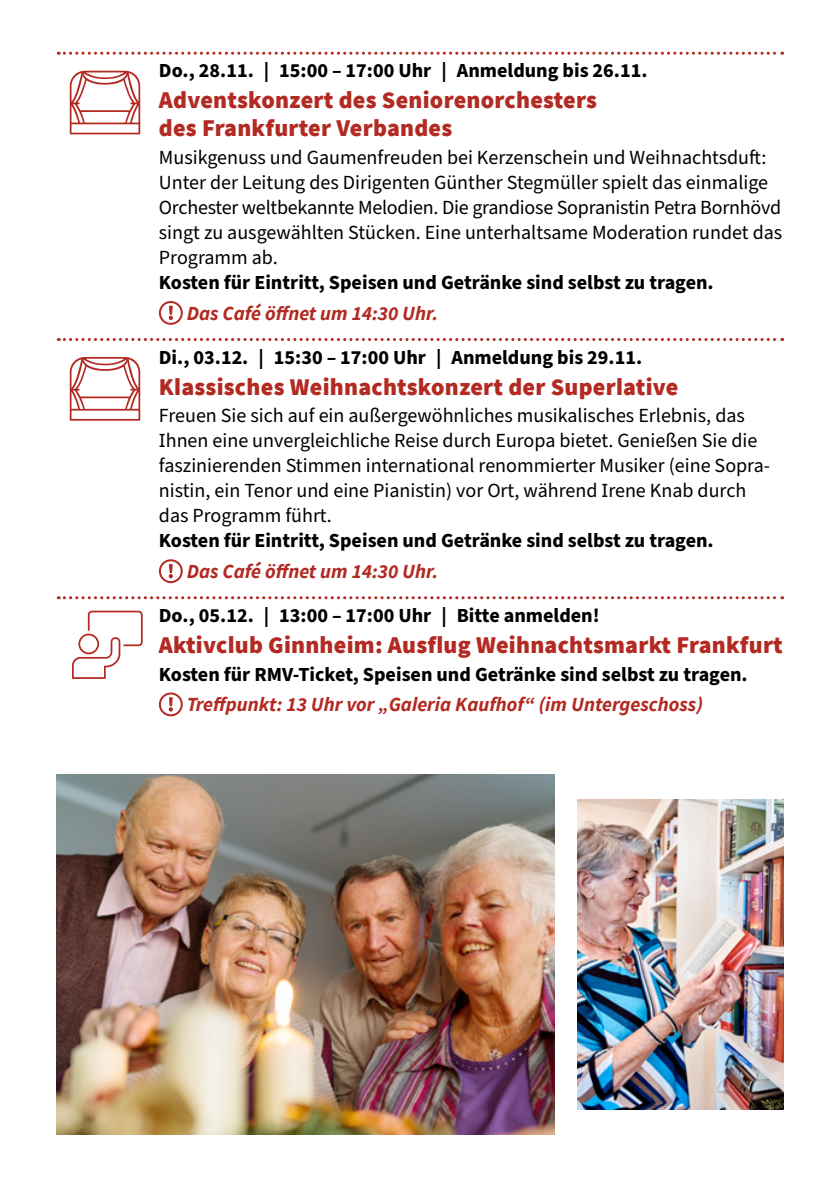
<style>
.page{position:relative;width:840px;height:1191px;background:#fff}
.page>*{position:absolute;margin:0;border:0;box-sizing:border-box;transform-origin:0 0}
.t1{font:900 24px/28px "Source Sans Pro";letter-spacing:.01em;color:#b32a22}
.t2{font:20px/25px "Source Sans Pro";color:#000}
.t3{font:700 20px "Source Sans Pro";color:#000}
.t4{font:italic 700 20px "Source Sans Pro";color:#b32a22}
</style>
<div class="page">
<svg style="left:58px;top:52px;width:724px;height:3px"></svg>
<svg style="left:58px;top:338px;width:724px;height:3px"></svg>
<svg style="left:58px;top:596px;width:724px;height:3px"></svg>
<svg style="left:169px;top:306px;width:4px;height:14px"></svg>
<div style="left:159px;top:301px;width:24px;height:24px;border:2px solid #b32a22;border-radius:50%"></div>
<svg style="left:169px;top:564px;width:4px;height:14px"></svg>
<div style="left:159px;top:559px;width:24px;height:24px;border:2px solid #b32a22;border-radius:50%"></div>
<svg style="left:169px;top:697px;width:4px;height:14px"></svg>
<div style="left:159px;top:692px;width:24px;height:24px;border:2px solid #b32a22;border-radius:50%"></div>
<img style="left:577px;top:799px;width:205px;height:311px">
<img style="left:57px;top:774px;width:497px;height:360px">
<p class="t3" style="left:159px;top:57px;width:490px">Do., 28.11. | 15:00 – 17:00 Uhr | Anmeldung bis 26.11.</p>
<p class="t1" style="left:159px;top:86px;width:439px">Adventskonzert des Seniorenorchesters des Frankfurter Verbandes</p>
<p class="t2" style="left:159px;top:146px;width:624px">Musikgenuss und Gaumenfreuden bei Kerzenschein und Weihnachtsduft:<br>Unter der Leitung des Dirigenten Günther Stegmüller spielt das einmalige Orchester weltbekannte Melodien. Die grandiose Sopranistin Petra Bornhövd singt zu ausgewählten Stücken. Eine unterhaltsame Moderation rundet das Programm ab.</p>
<p class="t3" style="left:159px;top:269px;width:556px">Kosten für Eintritt, Speisen und Getränke sind selbst zu tragen.</p>
<p class="t4" style="left:187px;top:300px;width:253px">Das Café öffnet um 14:30 Uhr.</p>
<p class="t3" style="left:159px;top:343px;width:484px">Di., 03.12. | 15:30 – 17:00 Uhr | Anmeldung bis 29.11.</p>
<p class="t1" style="left:159px;top:372px;width:521px">Klassisches Weihnachtskonzert der Superlative</p>
<p class="t2" style="left:159px;top:404px;width:612px">Freuen Sie sich auf ein außergewöhnliches musikalisches Erlebnis, das Ihnen eine unvergleichliche Reise durch Europa bietet. Genießen Sie die faszinierenden Stimmen international renommierter Musiker (eine Sopra&shy;nistin, ein Tenor und eine Pianistin) vor Ort, während Irene Knab durch das Programm führt.</p>
<p class="t3" style="left:159px;top:527px;width:556px">Kosten für Eintritt, Speisen und Getränke sind selbst zu tragen.</p>
<p class="t4" style="left:187px;top:558px;width:253px">Das Café öffnet um 14:30 Uhr.</p>
<p class="t3" style="left:159px;top:601px;width:442px">Do., 05.12. | 13:00 – 17:00 Uhr | Bitte anmelden!</p>
<p class="t1" style="left:159px;top:630px;width:625px">Aktivclub Ginnheim: Ausflug Weihnachtsmarkt Frankfurt</p>
<p class="t3" style="left:159px;top:660px;width:590px">Kosten für RMV-Ticket, Speisen und Getränke sind selbst zu tragen.</p>
<p class="t4" style="left:187px;top:691px;width:517px">Treffpunkt: 13 Uhr vor „Galeria Kaufhof“ (im Untergeschoss)</p>
</div>
